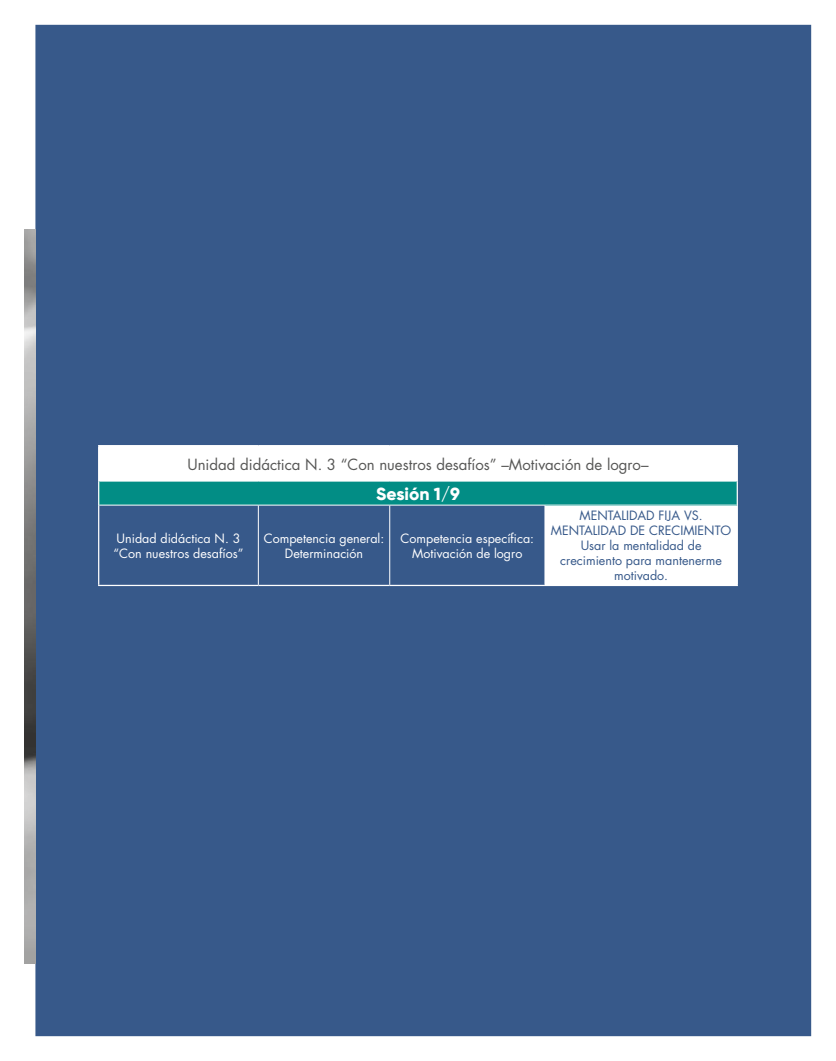
<style>
.page{position:relative;width:836px;height:1061px;background:#fff}
.page>*{position:absolute;margin:0;border:0;box-sizing:border-box;transform-origin:0 0}
.NUMERO_SESION{font:800 17.5px "Gilroy";color:#fff}
.tabla_final_final{font:15px "Futura Std";color:#575756}
.generales12{font:12.5px/15px "Futura Std";color:#fff}
.capitulo{font:12.5px/15px "Futura Std";color:#37598a;text-align:center}
</style>
<div class="page">
<div style="left:36px;top:25px;width:774px;height:1010px;background:#37598a"></div>
<div style="left:99px;top:446px;width:638px;height:139px;background:#fff"></div>
<div style="left:99px;top:481px;width:638px;height:24px;background:#028d85"></div>
<svg style="left:99px;top:506px;width:446px;height:79px"></svg>
<hr style="left:98px;top:445px;width:160px;height:1px;background:#fff">
<hr style="left:98px;top:446px;width:1px;height:35px;background:#fff">
<hr style="left:258px;top:445px;width:132px;height:1px;background:#fff">
<hr style="left:390px;top:445px;width:155px;height:1px;background:#fff">
<hr style="left:545px;top:445px;width:193px;height:1px;background:#fff">
<hr style="left:737px;top:446px;width:1px;height:35px;background:#fff">
<svg style="left:98px;top:481px;width:1px;height:24px"></svg>
<svg style="left:737px;top:481px;width:1px;height:24px"></svg>
<hr style="left:98px;top:505px;width:1px;height:80px;background:#fff">
<hr style="left:737px;top:505px;width:1px;height:80px;background:#fff">
<hr style="left:98px;top:585px;width:160px;height:1px;background:#fff">
<hr style="left:258px;top:585px;width:132px;height:1px;background:#fff">
<hr style="left:390px;top:585px;width:155px;height:1px;background:#fff">
<hr style="left:545px;top:585px;width:193px;height:1px;background:#fff">
<hr style="left:99px;top:481px;width:159px;height:1px;background:#fff">
<hr style="left:258px;top:481px;width:132px;height:1px;background:#fff">
<hr style="left:390px;top:481px;width:155px;height:1px;background:#fff">
<hr style="left:545px;top:481px;width:192px;height:1px;background:#fff">
<hr style="left:99px;top:505px;width:159px;height:1px;background:#fff">
<hr style="left:258px;top:505px;width:132px;height:1px;background:#fff">
<hr style="left:258px;top:505px;width:1px;height:80px;background:#fff">
<hr style="left:390px;top:505px;width:155px;height:1px;background:#fff">
<hr style="left:389px;top:505px;width:1px;height:80px;background:#fff">
<hr style="left:545px;top:505px;width:192px;height:1px;background:#fff">
<hr style="left:545px;top:505px;width:1px;height:80px;background:#fff">
<img style="left:25px;top:230px;width:10px;height:733px">
<p class="tabla_final_final" style="left:187px;top:454px;width:463px">Unidad didáctica N. 3 “Con nuestros desafíos” –Motivación de logro–</p>
<p class="NUMERO_SESION" style="left:376px;top:483px;width:85px">Sesión 1/9</p>
<p class="generales12" style="left:114px;top:531px;width:132px">Unidad didáctica N. 3 “Con nuestros desafíos”</p>
<p class="generales12" style="left:264px;top:531px;width:122px">Competencia general:</p>
<p class="capitulo" style="left:551px;top:508px;width:182px">MENTALIDAD FIJA VS.<br>MENTALIDAD DE CRECIMIENTO</p>
<p class="capitulo" style="left:560px;top:538px;width:163px">Usar la mentalidad de crecimiento para mantenerme motivado.</p>
<p class="generales12" style="left:401px;top:531px;width:135px">Competencia específica:</p>
<p class="generales12" style="left:412px;top:546px;width:112px">Motivación de logro</p>
<p class="generales12" style="left:285px;top:546px;width:80px">Determinación</p>
</div>
